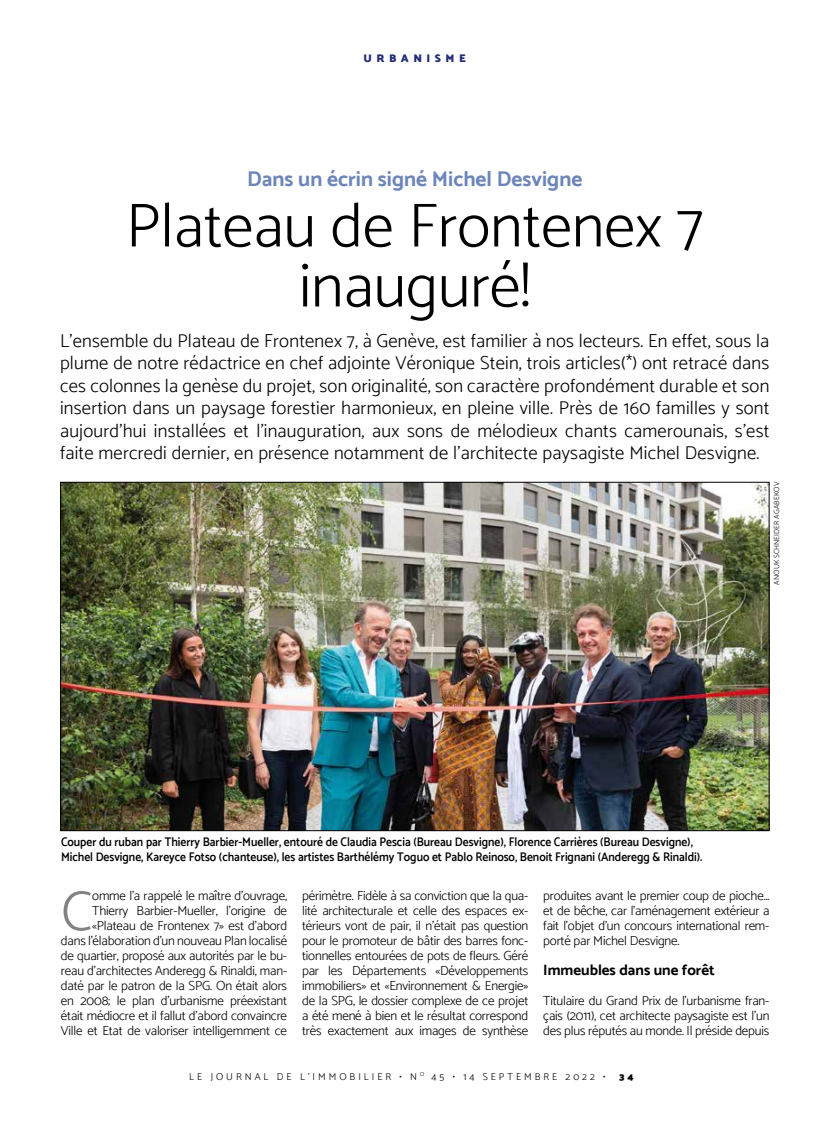
<style>
.page{position:relative;width:830px;height:1134px;background:#fff}
.page>*{position:absolute;margin:0;border:0;box-sizing:border-box;transform-origin:0 0}
.t1{font:300 62.5px/60px "Catamaran";color:#000;text-align:center}
.t2{font:300 56.38px "Catamaran";color:#838382}
.t3{font:700 21.25px "Catamaran";color:#6c85ba}
.t4{font:300 18.75px/22.5px "Catamaran";letter-spacing:.01em;color:#000;text-align:justify}
.t5{font:700 15px "Catamaran";color:#000}
.t6{font:300 13.12px/15px "Catamaran";letter-spacing:-.01em;color:#000;text-align:justify}
.t7{font:600 12.5px/15px "Catamaran";color:#000;scale:.92 1}
.t8{font:900 11.25px "Catamaran";letter-spacing:.4em;color:#232c77}
.t9{font:300 10px "Catamaran";letter-spacing:.3em;color:#000}
.t10{font:900 10px "Catamaran";color:#000}
.t11{font:300 7.5px "Catamaran";letter-spacing:.01em;color:#000}
</style>
<div class="page">
<img style="left:62px;top:484px;width:705px;height:345px">
<p class="t8" style="left:363px;top:51px;width:104px">URBANISME</p>
<h3 class="t3" style="left:247px;top:167px;width:336px">Dans un écrin signé Michel Desvigne</h3>
<h1 class="t1" style="left:126px;top:195px;width:578px">Plateau de Frontenex 7 inauguré!</h1>
<p class="t4" style="left:60px;top:329px;width:710px">L’ensemble du Plateau de Frontenex 7, à Genève, est familier à nos lecteurs. En effet, sous la plume de notre rédactrice en chef adjointe Véronique Stein, trois articles(*) ont retracé dans ces colonnes la genèse du projet, son originalité, son caractère profondément durable et son insertion dans un paysage forestier harmonieux, en pleine ville. Près de 160 familles y sont aujourd’hui installées et l’inauguration, aux sons de mélodieux chants camerounais, s’est faite mercredi dernier, en présence notamment de l’architecte paysagiste Michel Desvigne.</p>
<p class="t11" style="left:771px;top:585px;width:104px;rotate:-90deg">ANOUK SCHNEIDER AGABEKOV</p>
<p class="t7" style="left:61px;top:834px;width:698px">Couper du ruban par Thierry Barbier-Mueller, entouré de Claudia Pescia (Bureau Desvigne), Florence Carrières (Bureau Desvigne),<br>Michel Desvigne, Kareyce Fotso (chanteuse), les artistes Barthélémy Toguo et Pablo Reinoso, Benoit Frignani (Anderegg &amp; Rinaldi).</p>
<p class="t6" style="left:61px;top:888px;width:227px;text-align:right">omme l’a rappelé le maître d’ouvrage, Thierry Barbier-Mueller, l’origine de «Plateau de Frontenex 7» est d’abord<br>dans l’élaboration d’un nouveau Plan localisé de quartier, proposé aux autorités par le bu&shy;reau d’architectes Anderegg &amp; Rinaldi, man&shy;daté par le patron de la SPG. On était alors en 2008; le plan d’urbanisme préexistant était médiocre et il fallut d’abord convaincre Ville et Etat de valoriser intelligemment ce</p>
<p class="t6" style="left:302px;top:888px;width:227px">périmètre. Fidèle à sa conviction que la qua&shy;lité architecturale et celle des espaces ex&shy;térieurs vont de pair, il n’était pas question pour le promoteur de bâtir des barres fonc&shy;tionnelles entourées de pots de fleurs. Géré par les Départements «Développements immobiliers» et «Environnement &amp; Energie» de la SPG, le dossier complexe de ce projet a été mené à bien et le résultat correspond très exactement aux images de synthèse</p>
<p class="t6" style="left:543px;top:888px;width:227px">produites avant le premier coup de pioche… et de bêche, car l’aménagement extérieur a fait l’objet d’un concours international rem&shy;porté par Michel Desvigne.</p>
<h2 class="t2" style="left:61px;top:878px;width:33px">C</h2>
<p class="t5" style="left:543px;top:961px;width:173px">Immeubles dans une forêt</p>
<p class="t6" style="left:543px;top:993px;width:227px">Titulaire du Grand Prix de l’urbanisme fran&shy;çais (2011), cet architecte paysagiste est l’un des plus réputés au monde. Il préside depuis</p>
<p class="t9" style="left:189px;top:1070px;width:417px">LE JOURNAL DE L’IMMOBILIER • N <sup>O</sup> 45 • 14 SEPTEMBRE 2022 •</p>
<p class="t10" style="left:619px;top:1070px;width:16px">3 4</p>
</div>
